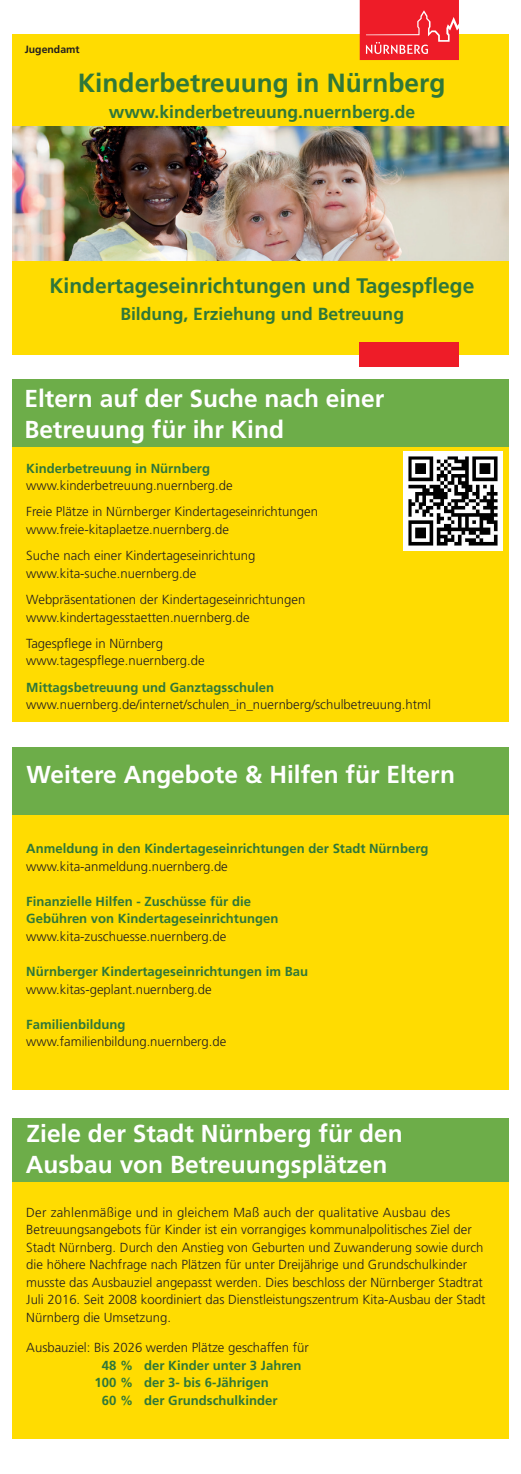
<style>
.page{position:relative;width:521px;height:1474px;background:#fff}
.page>*{position:absolute;margin:0;border:0;box-sizing:border-box;transform-origin:0 0}
.t1{font:700 26.25px "Frutiger";color:#2f7739}
.t2{font:700 24.5px/30.6px "Frutiger";color:#fff}
.t3{font:700 21px "Frutiger";color:#2f7739}
.t4{font:700 17.5px "Frutiger";color:#2f7739}
.t5{font:300 13.12px/17.5px "Frutiger";color:#231f20}
.t6{font:700 13.12px/17.5px "Frutiger";color:#2f7739}
.t7{font:700 10.5px "Frutiger";color:#231f20}
</style>
<div class="page">
<div style="left:12px;top:34px;width:496px;height:321px;background:#ffdc01"></div>
<img style="left:12px;top:126px;width:496px;height:134px">
<div style="left:12px;top:1118px;width:496px;height:321px;background:#ffdc01"></div>
<div style="left:12px;top:1118px;width:496px;height:63px;background:#6dad49"></div>
<div style="left:12px;top:379px;width:496px;height:343px;background:#ffdc01"></div>
<div style="left:12px;top:379px;width:496px;height:68px;background:#6dad49"></div>
<div style="left:12px;top:747px;width:496px;height:342px;background:#ffdc01"></div>
<div style="left:12px;top:747px;width:496px;height:67px;background:#6dad49"></div>
<div style="left:404px;top:451px;width:99px;height:100px;background:#fff"></div>
<img style="left:409px;top:456px;width:89px;height:90px">
<svg style="left:360px;top:0;width:99px;height:60px;background:#ef2e39"></svg>
<div style="left:360px;top:342px;width:99px;height:25px;background:#ee1c28"></div>
<p class="t7" style="left:25px;top:43px;width:56px">Jugendamt</p>
<h1 class="t1" style="left:78px;top:67px;width:369px">Kinderbetreuung in Nürnberg</h1>
<h3 class="t4" style="left:109px;top:102px;width:308px">www.kinderbetreuung.nuernberg.de</h3>
<h3 class="t3" style="left:50px;top:273px;width:426px">Kindertageseinrichtungen und Tagespflege</h3>
<h3 class="t4" style="left:120px;top:303px;width:285px">Bildung, Erziehung und Betreuung</h3>
<h2 class="t2" style="left:24px;top:383px;width:361px">Eltern auf der Suche nach einer<br>Betreuung für ihr Kind</h2>
<p class="t6" style="left:26px;top:459px;width:185px">Kinderbetreuung in Nürnberg</p>
<p class="t5" style="left:26px;top:472px;width:293px;line-height:26.2px">www.kinderbetreuung.nuernberg.de<br>Freie Plätze in Nürnberger Kindertageseinrichtungen</p>
<p class="t5" style="left:26px;top:516px;width:230px;line-height:26.2px">www.freie-kitaplaetze.nuernberg.de<br>Suche nach einer Kindertageseinrichtung</p>
<p class="t5" style="left:26px;top:560px;width:281px;line-height:26.2px">www.kita-suche.nuernberg.de<br>Webpräsentationen der Kindertageseinrichtungen</p>
<p class="t5" style="left:26px;top:604px;width:225px;line-height:26.2px">www.kindertagesstaetten.nuernberg.de<br>Tagespflege in Nürnberg</p>
<p class="t5" style="left:26px;top:652px;width:180px">www.tagespflege.nuernberg.de</p>
<p class="t6" style="left:26px;top:678px;width:249px">Mittagsbetreuung und Ganztagsschulen</p>
<p class="t5" style="left:26px;top:695px;width:406px">www.nuernberg.de/internet/schulen_in_nuernberg/schulbetreuung.html</p>
<h2 class="t2" style="left:26px;top:759px;width:430px">Weitere Angebote &amp; Hilfen für Eltern</h2>
<p class="t6" style="left:26px;top:840px;width:404px">Anmeldung in den Kindertageseinrichtungen der Stadt Nürnberg</p>
<p class="t5" style="left:26px;top:857px;width:203px">www.kita-anmeldung.nuernberg.de</p>
<p class="t6" style="left:26px;top:892px;width:254px">Finanzielle Hilfen - Zuschüsse für die<br>Gebühren von Kindertageseinrichtungen</p>
<p class="t5" style="left:26px;top:927px;width:202px">www.kita-zuschuesse.nuernberg.de</p>
<p class="t6" style="left:26px;top:962px;width:283px">Nürnberger Kindertageseinrichtungen im Bau</p>
<p class="t5" style="left:26px;top:980px;width:187px">www.kitas-geplant.nuernberg.de</p>
<p class="t6" style="left:26px;top:1015px;width:101px">Familienbildung</p>
<p class="t5" style="left:26px;top:1032px;width:202px">www.familienbildung.nuernberg.de</p>
<h2 class="t2" style="left:26px;top:1118px;width:379px">Ziele der Stadt Nürnberg für den<br>Ausbau von Betreuungsplätzen</h2>
<p class="t5" style="left:26px;top:1203px;width:461px">Der zahlenmäßige und in gleichem Maß auch der qualitative Ausbau des Betreuungsangebots für Kinder ist ein vorrangiges kommunalpolitisches Ziel der Stadt Nürnberg. Durch den Anstieg von Geburten und Zuwanderung sowie durch die höhere Nachfrage nach Plätzen für unter Dreijährige und Grundschulkinder musste das Ausbauziel angepasst werden. Dies beschloss der Nürnberger Stadtrat Juli 2016. Seit 2008 koordiniert das Dienstleistungszentrum Kita-Ausbau der Stadt Nürnberg die Umsetzung.</p>
<p class="t5" style="left:26px;top:1339px;width:284px">Ausbauziel: Bis 2026 werden Plätze geschaffen für</p>
<p class="t6" style="left:102px;top:1356px;width:201px">48 % der Kinder unter 3 Jahren</p>
<p class="t6" style="left:95px;top:1373px;width:176px">100 % der 3- bis 6-Jährigen</p>
<p class="t6" style="left:102px;top:1391px;width:177px">60 % der Grundschulkinder</p>
</div>
